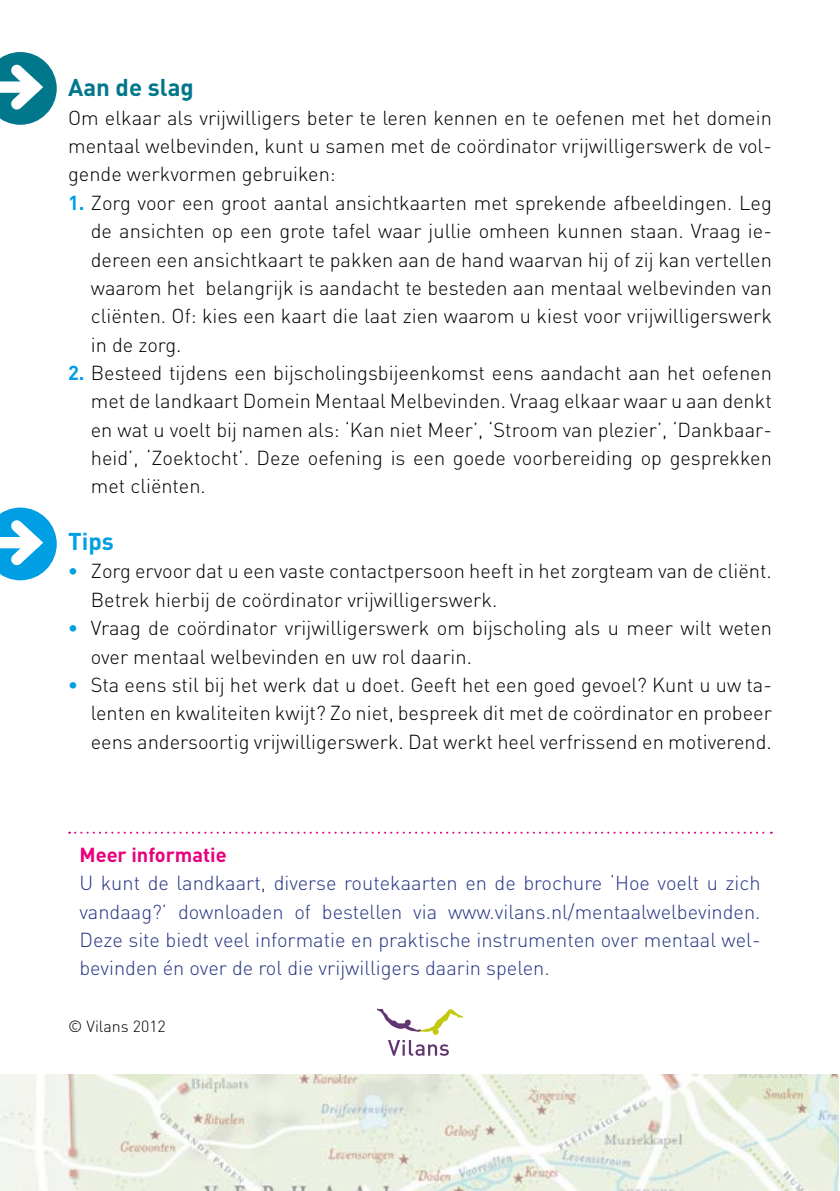
<style>
.page{position:relative;width:840px;height:1191px;background:#fff}
.page>*{position:absolute;margin:0;border:0;box-sizing:border-box;transform-origin:0 0}
.t1{font:700 24px "DIN";color:#00778a}
.t2{font:700 24px "DIN";color:#009fe3}
.t3{font:300 20px/28.4px "DIN";color:#000;text-align:justify}
.t4{font:300 20px/28.4px "DIN";color:#283583;text-align:justify}
.t5{font:700 20px "DIN";color:#e6007d}
.t6{font:300 16px "DIN";color:#000}
.s1{font-weight:700;color:#009fe3}
</style>
<div class="page">
<img style="left:0;top:1074px;width:838px;height:117px">
<svg style="left:69px;top:831px;width:702px;height:2px"></svg>
<svg style="left:388px;top:1040px;width:60px;height:15px"></svg>
<svg style="left:376px;top:1008px;width:87px;height:26px"></svg>
<svg style="left:0;top:52px;width:57px;height:73px"></svg>
<svg style="left:0;top:507px;width:57px;height:73px"></svg>
<p class="t1" style="left:68px;top:72px;width:127px">Aan de slag</p>
<p class="t3" style="left:68px;top:103px;width:704px">Om elkaar als vrijwilligers beter te leren kennen en te oefenen met het domein mentaal welbevinden, kunt u samen met de coördinator vrijwilligerswerk de vol&shy;gende werkvormen gebruiken:</p>
<p class="t3" style="left:91px;top:188px;width:682px;text-indent:-23px"><span class="s1">1.</span> Zorg voor een groot aantal ansichtkaarten met sprekende afbeeldingen. Leg de ansichten op een grote tafel waar jullie omheen kunnen staan. Vraag ie&shy;dereen een ansichtkaart te pakken aan de hand waarvan hij of zij kan vertellen waarom het belangrijk is aandacht te besteden aan mentaal welbevinden van cliënten. Of: kies een kaart die laat zien waarom u kiest voor vrijwilligerswerk in de zorg.</p>
<p class="t3" style="left:91px;top:358px;width:682px;text-indent:-23px"><span class="s1">2.</span> Besteed tijdens een bijscholingsbijeenkomst eens aandacht aan het oefenen met de landkaart Domein Mentaal Melbevinden. Vraag elkaar waar u aan denkt en wat u voelt bij namen als: ‘Kan niet Meer’, ‘Stroom van plezier’, ‘Dankbaar&shy;heid’, ‘Zoektocht’. Deze oefening is een goede voorbereiding op gesprekken met cliënten.</p>
<p class="t2" style="left:68px;top:526px;width:47px">Tips</p>
<p class="t3" style="left:91px;top:557px;width:682px;text-indent:-23px"><span class="s1">•</span> Zorg ervoor dat u een vaste contactpersoon heeft in het zorgteam van de cliënt.<br>Betrek hierbij de coördinator vrijwilligerswerk.</p>
<p class="t3" style="left:91px;top:613px;width:682px;text-indent:-23px"><span class="s1">•</span> Vraag de coördinator vrijwilligerswerk om bijscholing als u meer wilt weten over mentaal welbevinden en uw rol daarin.</p>
<p class="t3" style="left:91px;top:670px;width:682px;text-indent:-23px"><span class="s1">•</span> Sta eens stil bij het werk dat u doet. Geeft het een goed gevoel? Kunt u uw ta&shy;lenten en kwaliteiten kwijt? Zo niet, bespreek dit met de coördinator en probeer eens andersoortig vrijwilligerswerk. Dat werkt heel verfrissend en motiverend.</p>
<p class="t5" style="left:79px;top:841px;width:149px">Meer informatie</p>
<p class="t4" style="left:79px;top:868px;width:682px">U kunt de landkaart, diverse routekaarten en de brochure ‘Hoe voelt u zich vandaag?’ downloaden of bestellen via www.vilans.nl/mentaalwelbevinden.<br>Deze site biedt veel informatie en praktische instrumenten over mentaal wel&shy;bevinden én over de rol die vrijwilligers daarin spelen.</p>
<p class="t6" style="left:68px;top:1016px;width:99px">© Vilans 2012</p>
</div>
